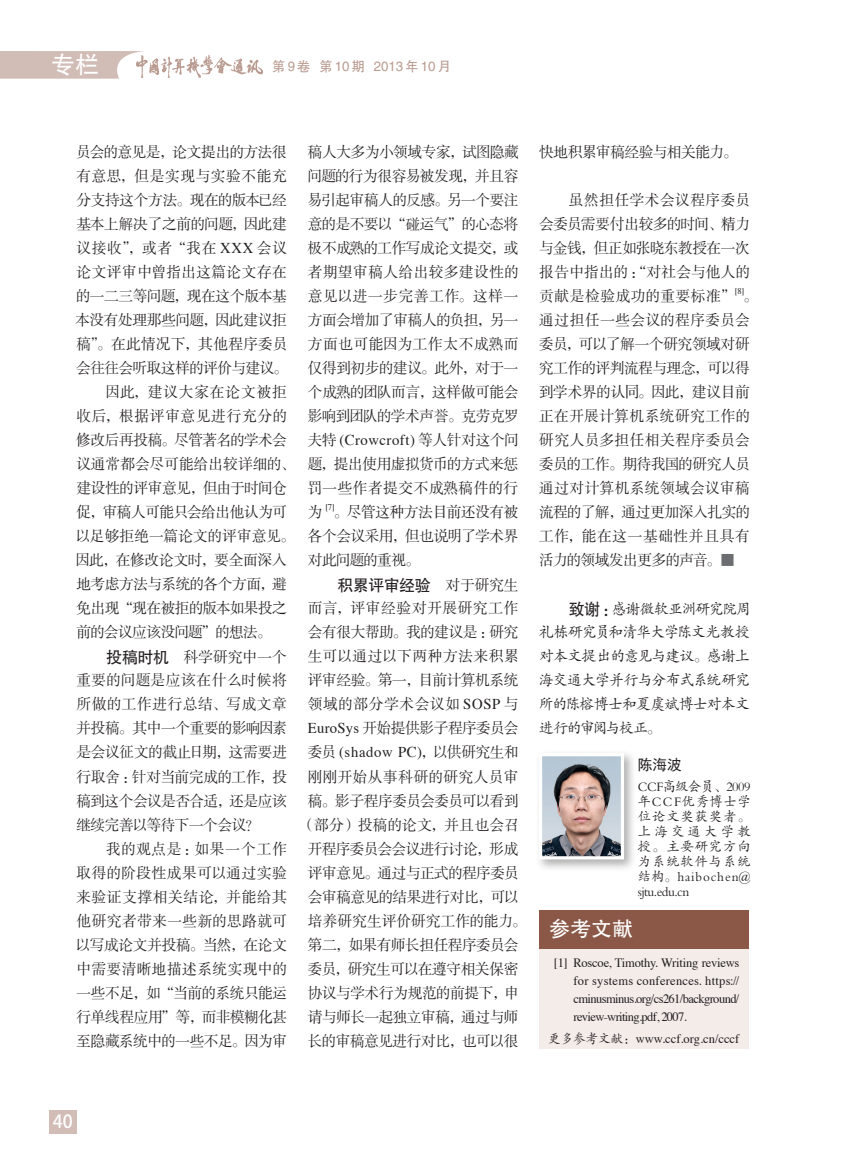
<style>
.page{position:relative;width:851px;height:1161px;background:#fff}
.page>*{position:absolute;margin:0;border:0;box-sizing:border-box;transform-origin:0 0}
.t1{font:24px "FZHTJW GB1 0";color:#fff}
.t2{font:21px "FZHTJW GB1 0";color:#fff}
.t3{font:18px "Adobe Heiti Std";color:#fff}
.t4{font:16.5px "FZHTJW GB1 0";letter-spacing:-.035em;color:#231f20}
.t5{font:15px/24px "FZSSJW GB1 0";letter-spacing:-.025em;color:#231f20;text-align:justify}
.t6{font:15px/23.9px "FZKTJW GB1 0";letter-spacing:-.05em;color:#231f20;text-align:justify}
.t7{font:15px "Times";letter-spacing:.04em;color:#231f20}
.t8{font:15px "FZSSJW GB1 0";color:#231f20}
.t9{font:15px "FZSSJW GB1 0";letter-spacing:.02em;color:#231f20}
.t10{font:15px "FZSSJW GB1 0";letter-spacing:.005em;color:#231f20}
.t11{font:15px "FZSSJW GB1 0";letter-spacing:.04em;color:#231f20}
.t12{font:15px "FZSSJW GB1 0";letter-spacing:.03em;color:#231f20}
.t13{font:15px "FZSSJW GB1 0";letter-spacing:.045em;color:#231f20}
.t14{font:15px "FZSSJW GB1 0";letter-spacing:-.045em;color:#231f20}
.t15{font:15px "FZSSJW GB1 0";letter-spacing:.06em;color:#231f20}
.t16{font:15px "Sim Hei";color:#231f20}
.t17{font:13.5px/15px "FZKTJW GB1 0";letter-spacing:.075em;color:#231f20;text-align:justify}
.t18{font:13.5px "FZHTJW GB1 0";color:#8b5847}
.t19{font:12.75px/18px "Times";letter-spacing:-.045em;color:#231f20;text-align:justify}
.t20{font:12.75px "Times";color:#231f20}
.t21{font:8.7px "Times";color:#231f20}
.s1{font-family:"Times"}
.s2{font-family:"FZHTJW GB1 0";font-size:16.5px}
.s3{font-family:"FZSSJW GB1 0"}
.s4{font-family:"FZSSJW GB1 0";font-size:15px}
.s5{color:#6c6d70}
.s6{font-family:"FZKTJW GB1 0"}
</style>
<div class="page">
<svg style="left:0;top:51px;width:143px;height:28px"></svg>
<div style="left:49px;top:1110px;width:28px;height:23px;background:#d1bcb6"></div>
<img style="left:136px;top:55px;width:126px;height:23px">
<div style="left:539px;top:947px;width:209px;height:101px;background:#f3ece9"></div>
<div style="left:539px;top:910px;width:209px;height:38px;background:#8b5847"></div>
<div style="left:535px;top:749px;width:101px;height:123px;background:#231f20;opacity:.35"></div>
<img style="left:543px;top:757px;width:77px;height:98px">
<div style="left:539px;top:753px;width:85px;height:106px;border:3px solid #fff"></div>
<h1 class="t1" style="left:51px;top:52px;width:49px">专栏</h1>
<p class="t18" style="left:272px;top:59px;width:180px">第 9 卷 第 10 期 2013 年 10 月</p>
<p class="t5" style="left:76px;top:141px;width:212px">员会的意见是，论文提出的方法很</p>
<p class="t11" style="left:76px;top:168px;width:212px">有意思，但是实现与实验不能充</p>
<p class="t5" style="left:76px;top:189px;width:212px">分支持这个方法。现在的版本已经</p>
<p class="t5" style="left:76px;top:213px;width:212px">基本上解决了之前的问题，因此建</p>
<p class="t5" style="left:76px;top:237px;width:212px">议接收”，或者“我在 <span class="s1">XXX</span> 会议</p>
<p class="t12" style="left:76px;top:264px;width:212px">论文评审中曾指出这篇论文存在</p>
<p class="t5" style="left:76px;top:285px;width:212px">的一二三等问题，现在这个版本基</p>
<p class="t5" style="left:76px;top:309px;width:213px">本没有处理那些问题，因此建议拒</p>
<p class="t9" style="left:76px;top:336px;width:213px">稿”。在此情况下，其他程序委员</p>
<p class="t5" style="left:76px;top:357px;width:213px">会往往会听取这样的评价与建议。</p>
<p class="t15" style="left:105px;top:384px;width:183px">因此，建议大家在论文被拒</p>
<p class="t13" style="left:76px;top:408px;width:212px">收后，根据评审意见进行充分的</p>
<p class="t5" style="left:76px;top:429px;width:212px">修改后再投稿。尽管著名的学术会</p>
<p class="t8" style="left:76px;top:456px;width:220px">议通常都会尽可能给出较详细的、</p>
<p class="t5" style="left:76px;top:477px;width:212px">建设性的评审意见，但由于时间仓</p>
<p class="t5" style="left:76px;top:501px;width:212px">促，审稿人可能只会给出他认为可</p>
<p class="t10" style="left:76px;top:528px;width:220px">以足够拒绝一篇论文的评审意见。</p>
<p class="t5" style="left:75px;top:549px;width:213px">因此，在修改论文时，要全面深入</p>
<p class="t5" style="left:76px;top:573px;width:212px">地考虑方法与系统的各个方面，避</p>
<p class="t5" style="left:76px;top:597px;width:212px">免出现“现在被拒的版本如果投之</p>
<p class="t14" style="left:76px;top:624px;width:196px">前的会议应该没问题”的想法。</p>
<p class="t8" style="left:106px;top:649px;width:182px"><span class="s2">投稿时机</span> 科学研究中一个</p>
<p class="t5" style="left:76px;top:669px;width:212px">重要的问题是应该在什么时候将所做的工作进行总结、写成文章并投稿。其中一个重要的影响因素是会议征文的截止日期，这需要进行取舍：针对当前完成的工作，投稿到这个会议是否合适，还是应该继续完善以等待下一个会议？</p>
<p class="t5" style="left:76px;top:837px;width:213px;text-indent:30px">我的观点是：如果一个工作取得的阶段性成果可以通过实验来验证支撑相关结论，并能给其他研究者带来一些新的思路就可以写成论文并投稿。当然，在论文中需要清晰地描述系统实现中的一些不足，如“当前的系统只能运行单线程应用”等，而非模糊化甚至隐藏系统中的一些不足。因为审</p>
<p class="t5" style="left:307px;top:141px;width:213px">稿人大多为小领域专家，试图隐藏问题的行为很容易被发现，并且容易引起审稿人的反感。另一个要注意的是不要以“碰运气”的心态将极不成熟的工作写成论文提交，或者期望审稿人给出较多建设性的意见以进一步完善工作。这样一方面会增加了审稿人的负担，另一方面也可能因为工作太不成熟而仅得到初步的建议。此外，对于一个成熟的团队而言，这样做可能会影响到团队的学术声誉。克劳克罗</p>
<p class="t7" style="left:307px;top:426px;width:212px"><span class="s3">夫特</span> (Crowcroft) <span class="s3">等人针对这个问</span></p>
<p class="t5" style="left:308px;top:453px;width:212px">题，提出使用虚拟货币的方式来惩罚一些作者提交不成熟稿件的行为</p>
<p class="t21" style="left:325px;top:499px;width:11px">[7]</p>
<p class="t5" style="left:308px;top:501px;width:212px;text-indent:25px">。尽管这种方法目前还没有被各个会议采用，但也说明了学术界对此问题的重视。</p>
<p class="t4" style="left:337px;top:576px;width:182px">积累评审经验 <span class="s4">对于研究生</span></p>
<p class="t5" style="left:307px;top:597px;width:212px">而言，评审经验对开展研究工作会有很大帮助。我的建议是：研究生可以通过以下两种方法来积累评审经验。第一，目前计算机系统领域的部分学术会议如 <span class="s1">SOSP</span> 与<span class="s1">EuroSys</span> 开始提供影子程序委员会</p>
<p class="t7" style="left:308px;top:738px;width:212px"><span class="s3">委员</span>(shadow PC)<span class="s3">，以供研究生和</span></p>
<p class="t5" style="left:301px;top:765px;width:227px;text-align:center">刚刚开始从事科研的研究人员审稿。影子程序委员会委员可以看到（部分）投稿的论文，并且也会召开程序委员会会议进行讨论，形成评审意见。通过与正式的程序委员会审稿意见的结果进行对比，可以培养研究生评价研究工作的能力。第二，如果有师长担任程序委员会委员，研究生可以在遵守相关保密协议与学术行为规范的前提下，申请与师长一起独立审稿，通过与师长的审稿意见进行对比，也可以很</p>
<p class="t5" style="left:539px;top:141px;width:200px">快地积累审稿经验与相关能力。</p>
<p class="t5" style="left:539px;top:189px;width:213px;text-indent:30px">虽然担任学术会议程序委员会委员需要付出较多的时间、精力与金钱，但正如张晓东教授在一次报告中指出的：“对社会与他人的贡献是检验成功的重要标准”</p>
<p class="t21" style="left:734px;top:283px;width:11px">[8]</p>
<p class="t5" style="left:539px;top:285px;width:220px;text-align:left;text-indent:204px">。通过担任一些会议的程序委员会委员，可以了解一个研究领域对研究工作的评判流程与理念，可以得到学术界的认同。因此，建议目前正在开展计算机系统研究工作的研究人员多担任相关程序委员会委员的工作。期待我国的研究人员通过对计算机系统领域会议审稿流程的了解，通过更加深入扎实的工作，能在这一基础性并且具有活力的领域发出更多的声音。<span class="s5">■</span></p>
<p class="t6" style="left:538px;top:597px;width:213px;text-indent:30px"><span class="s2">致谢：</span>感谢微软亚洲研究院周礼栋研究员和清华大学陈文光教授对本文提出的意见与建议。感谢上海交通大学并行与分布式系统研究所的陈榕博士和夏虞斌博士对本文进行的审阅与校正。</p>
<p class="t16" style="left:637px;top:757px;width:46px">陈海波</p>
<p class="t17" style="left:637px;top:779px;width:114px">CCF高级会员、2009年CCF优秀博士学位论文奖获奖者。上海交通大学教授。主要研究方向为系统软件与系统结构。haibochen@ sjtu.edu.cn</p>
<h2 class="t2" style="left:549px;top:917px;width:85px">参考文献</h2>
<p class="t19" style="left:573px;top:952px;width:167px;text-indent:-20px">[1] Roscoe, Timothy. Writing reviews for systems conferences. https:// cminusminus.org/cs261/background/ review-writing.pdf, 2007.</p>
<p class="t20" style="left:548px;top:1027px;width:192px"><span class="s6">更多参考文献：</span>www.ccf.org.cn/cccf</p>
<p class="t3" style="left:53px;top:1111px;width:21px">40</p>
</div>
